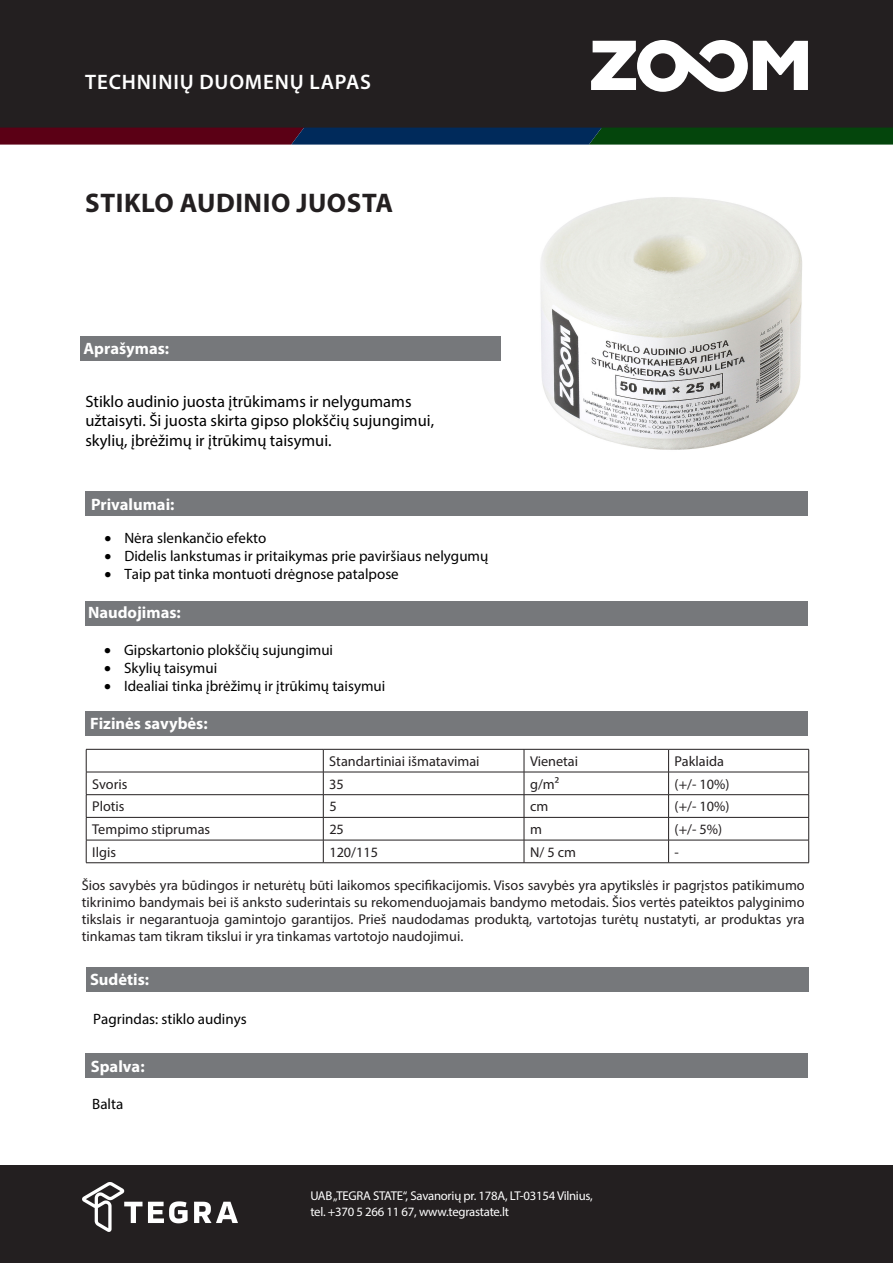
<style>
.page{position:relative;width:893px;height:1263px;background:#fff}
.page>*{position:absolute;margin:0;border:0;box-sizing:border-box;transform-origin:0 0}
.Pavadinimas{font:700 27px "Myriad Pro";letter-spacing:.02em;color:#231f20}
.t1{font:600 21px "Myriad Pro";letter-spacing:.04em;color:#fff}
.t2{font:16.5px/19.8px "Myriad Pro";color:#000}
.Tekstas_paprastas{font:700 16.5px "Myriad Pro";color:#fff}
.t3{font:15px "Myriad Pro";color:#000}
.Tekstas_paprastas-2{font:14.25px/17.1px "Myriad Pro";color:#231f20;text-align:justify}
.t4{font:12.75px/15.3px "Myriad Pro";letter-spacing:-.02em;color:#fff}
</style>
<div class="page">
<div style="left:0;top:0;width:893px;height:128px;background:#231f20"></div>
<div style="left:0;top:1165px;width:893px;height:98px;background:#231f20"></div>
<svg style="left:0;top:128px;width:893px;height:17px;background:#252a2e"></svg>
<svg style="left:591px;top:40px;width:217px;height:52px"></svg>
<div style="left:85px;top:491px;width:723px;height:24px;background:#76787b"></div>
<div style="left:85px;top:601px;width:723px;height:24px;background:#76787b"></div>
<div style="left:85px;top:711px;width:723px;height:24px;background:#76787b"></div>
<div style="left:86px;top:967px;width:723px;height:25px;background:#76787b"></div>
<div style="left:85px;top:1054px;width:723px;height:24px;background:#76787b"></div>
<hr style="left:86px;top:749px;width:237px;height:1px;background:#231f20">
<hr style="left:323px;top:749px;width:201px;height:1px;background:#231f20">
<hr style="left:524px;top:749px;width:145px;height:1px;background:#231f20">
<hr style="left:669px;top:749px;width:140px;height:1px;background:#231f20">
<hr style="left:86px;top:772px;width:237px;height:1px;background:#231f20">
<hr style="left:323px;top:772px;width:201px;height:1px;background:#231f20">
<hr style="left:524px;top:772px;width:145px;height:1px;background:#231f20">
<hr style="left:669px;top:772px;width:140px;height:1px;background:#231f20">
<hr style="left:86px;top:794px;width:237px;height:1px;background:#231f20">
<hr style="left:323px;top:794px;width:201px;height:1px;background:#231f20">
<hr style="left:524px;top:794px;width:145px;height:1px;background:#231f20">
<hr style="left:669px;top:794px;width:140px;height:1px;background:#231f20">
<hr style="left:86px;top:817px;width:237px;height:1px;background:#231f20">
<hr style="left:323px;top:817px;width:201px;height:1px;background:#231f20">
<hr style="left:524px;top:817px;width:145px;height:1px;background:#231f20">
<hr style="left:669px;top:817px;width:140px;height:1px;background:#231f20">
<hr style="left:86px;top:840px;width:237px;height:1px;background:#231f20">
<svg style="left:86px;top:749px;width:1px;height:113px"></svg>
<hr style="left:323px;top:840px;width:201px;height:1px;background:#231f20">
<svg style="left:323px;top:749px;width:1px;height:113px"></svg>
<hr style="left:524px;top:840px;width:145px;height:1px;background:#231f20">
<svg style="left:524px;top:749px;width:1px;height:113px"></svg>
<hr style="left:669px;top:840px;width:140px;height:1px;background:#231f20">
<svg style="left:668px;top:749px;width:1px;height:113px"></svg>
<svg style="left:808px;top:749px;width:1px;height:113px"></svg>
<hr style="left:86px;top:862px;width:237px;height:1px;background:#231f20">
<hr style="left:323px;top:862px;width:201px;height:1px;background:#231f20">
<hr style="left:524px;top:862px;width:145px;height:1px;background:#231f20">
<hr style="left:669px;top:862px;width:140px;height:1px;background:#231f20">
<img style="left:540px;top:197px;width:262px;height:253px">
<div style="left:80px;top:336px;width:421px;height:24px;background:#76787b"></div>
<img style="left:82px;top:1182px;width:155px;height:49px">
<h2 class="t1" style="left:85px;top:69px;width:287px">TECHNINIŲ DUOMENŲ LAPAS</h2>
<p class="Pavadinimas" style="left:85px;top:185px;width:309px">STIKLO AUDINIO JUOSTA</p>
<p class="Tekstas_paprastas" style="left:83px;top:338px;width:87px">Aprašymas:</p>
<p class="t2" style="left:85px;top:391px;width:350px">Stiklo audinio juosta įtrūkimams ir nelygumams užtaisyti. Ši juosta skirta gipso plokščių sujungimui, skylių, įbrėžimų ir įtrūkimų taisymui.</p>
<p class="Tekstas_paprastas" style="left:91px;top:493px;width:85px">Privalumai:</p>
<p class="t3" style="left:104px;top:529px;width:163px">• Nėra slenkančio efekto</p>
<p class="t3" style="left:104px;top:547px;width:385px">• Didelis lankstumas ir pritaikymas prie paviršiaus nelygumų</p>
<p class="t3" style="left:104px;top:565px;width:296px">• Taip pat tinka montuoti drėgnose patalpose</p>
<p class="Tekstas_paprastas" style="left:88px;top:601px;width:94px">Naudojimas:</p>
<p class="t3" style="left:104px;top:640px;width:230px">• Gipskartonio plokščių sujungimui</p>
<p class="t3" style="left:104px;top:658px;width:114px">• Skylių taisymui</p>
<p class="t3" style="left:104px;top:676px;width:283px">• Idealiai tinka įbrėžimų ir įtrūkimų taisymui</p>
<p class="Tekstas_paprastas" style="left:90px;top:713px;width:119px">Fizinės savybės:</p>
<p class="Tekstas_paprastas-2" style="left:329px;top:752px;width:152px">Standartiniai išmatavimai</p>
<p class="Tekstas_paprastas-2" style="left:530px;top:752px;width:50px">Vienetai</p>
<p class="Tekstas_paprastas-2" style="left:675px;top:752px;width:51px">Paklaida</p>
<p class="Tekstas_paprastas-2" style="left:92px;top:775px;width:37px">Svoris</p>
<p class="Tekstas_paprastas-2" style="left:329px;top:775px;width:16px">35</p>
<p class="Tekstas_paprastas-2" style="left:530px;top:775px;width:31px">g/m²</p>
<p class="Tekstas_paprastas-2" style="left:675px;top:775px;width:56px">(+/- 10%)</p>
<p class="Tekstas_paprastas-2" style="left:92px;top:798px;width:34px">Plotis</p>
<p class="Tekstas_paprastas-2" style="left:329px;top:798px;width:9px">5</p>
<p class="Tekstas_paprastas-2" style="left:530px;top:798px;width:20px">cm</p>
<p class="Tekstas_paprastas-2" style="left:675px;top:798px;width:56px">(+/- 10%)</p>
<p class="Tekstas_paprastas-2" style="left:92px;top:820px;width:119px">Tempimo stiprumas</p>
<p class="Tekstas_paprastas-2" style="left:329px;top:820px;width:16px">25</p>
<p class="Tekstas_paprastas-2" style="left:530px;top:820px;width:13px">m</p>
<p class="Tekstas_paprastas-2" style="left:675px;top:820px;width:49px">(+/- 5%)</p>
<p class="Tekstas_paprastas-2" style="left:92px;top:843px;width:25px">Ilgis</p>
<p class="Tekstas_paprastas-2" style="left:329px;top:843px;width:50px">120/115</p>
<p class="Tekstas_paprastas-2" style="left:530px;top:843px;width:47px">N/ 5 cm</p>
<p class="Tekstas_paprastas-2" style="left:675px;top:843px;width:6px">-</p>
<p class="Tekstas_paprastas-2" style="left:82px;top:876px;width:724px">Šios savybės yra būdingos ir neturėtų būti laikomos specifikacijomis. Visos savybės yra apytikslės ir pagrįstos patikimumo tikrinimo bandymais bei iš anksto suderintais su rekomenduojamais bandymo metodais. Šios vertės pateiktos palyginimo tikslais ir negarantuoja gamintojo garantijos. Prieš naudodamas produktą, vartotojas turėtų nustatyti, ar produktas yra tinkamas tam tikram tikslui ir yra tinkamas vartotojo naudojimui.</p>
<p class="Tekstas_paprastas" style="left:90px;top:969px;width:61px">Sudėtis:</p>
<p class="t3" style="left:93px;top:1009px;width:155px">Pagrindas: stiklo audinys</p>
<p class="Tekstas_paprastas" style="left:91px;top:1056px;width:55px">Spalva:</p>
<p class="t3" style="left:92px;top:1094px;width:33px">Balta</p>
<p class="t4" style="left:310px;top:1188px;width:284px">UAB „TEGRA STATE“, Savanorių pr. 178A, LT-03154 Vilnius, tel. +370 5 266 11 67, www.tegrastate.lt</p>
</div>
